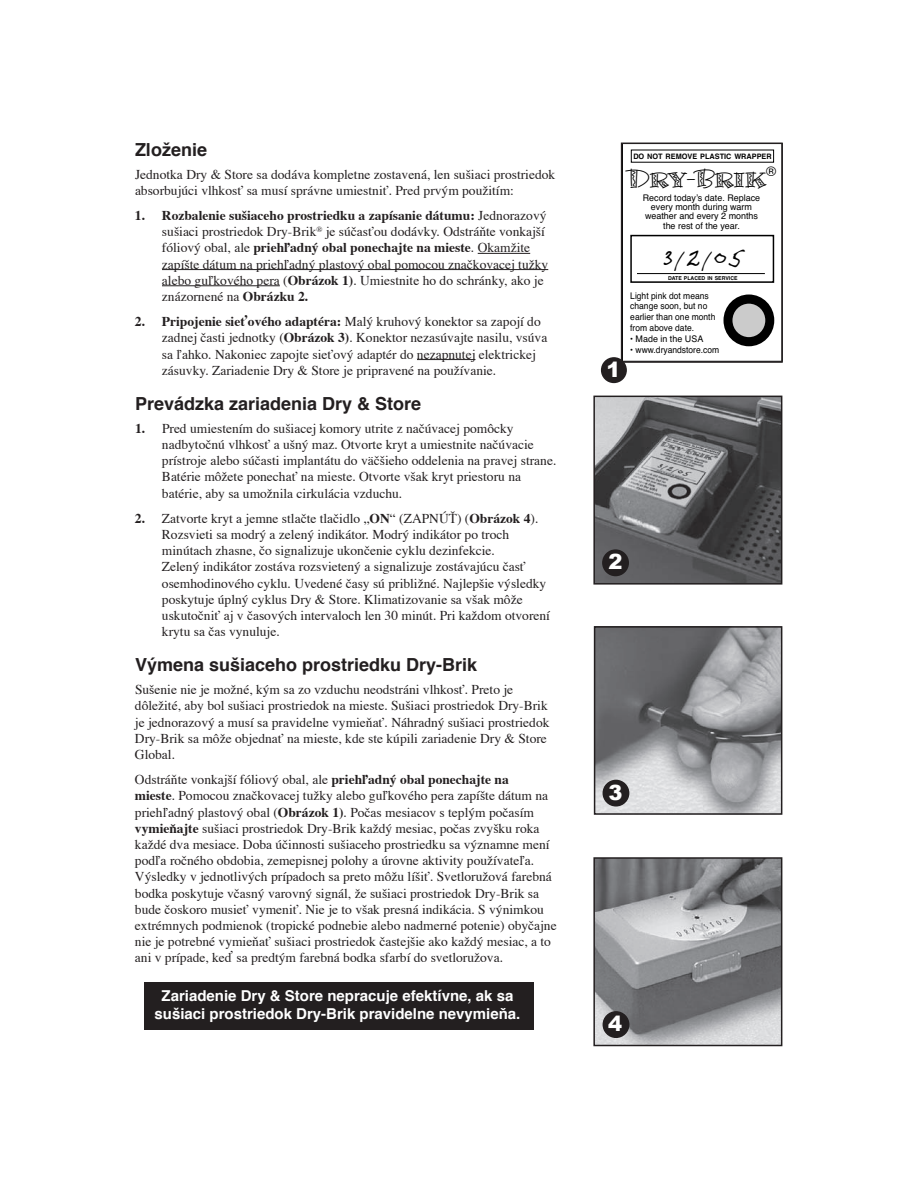
<style>
.page{position:relative;width:918px;height:1188px;background:#fff}
.page>*{position:absolute;margin:0;border:0;box-sizing:border-box;transform-origin:0 0}
.t1{font:22.8px "Bermuda LP Squiggle";color:#000}
.t2{font:21.3px "Rick PF";color:#000}
.t3{font:900 21px "Arial";color:#fff}
.t4{font:700 18px "Helvetica";color:#231f20}
.t5{font:700 15px/18px "Helvetica";color:#fff;text-align:center}
.t6{font:13.5px/16.2px "Times";color:#231f20}
.t7{font:13.35px "Helvetica";color:#000}
.t8{font:9.15px/10.9px "Helvetica";color:#000;scale:.93 1}
.t9{font:9.15px/9.1px "Helvetica";color:#000;text-align:center}
.t10{font:700 7.5px "Helvetica";color:#000}
.t11{font:700 5.4px "Helvetica";color:#000}
.s1{font-weight:700}
</style>
<div class="page">
<div style="left:144px;top:982px;width:390px;height:48px;background:#231f20"></div>
<hr style="left:478px;top:253px;width:52px;height:1px;background:#231f20">
<hr style="left:162px;top:269px;width:386px;height:1px;background:#231f20">
<hr style="left:162px;top:285px;width:118px;height:1px;background:#231f20">
<hr style="left:417px;top:359px;width:58px;height:1px;background:#231f20">
<img style="left:596px;top:399px;width:183px;height:183px">
<div style="left:593px;top:396px;width:189px;height:189px;border:2px solid #231f20"></div>
<div style="left:603px;top:550px;width:25px;height:26px;background:#231f20;border-radius:50%"></div>
<div style="left:602px;top:549px;width:27px;height:27px;border:2px solid #231f20;border-radius:50%"></div>
<img style="left:597px;top:629px;width:182px;height:183px">
<div style="left:594px;top:626px;width:188px;height:189px;border:2px solid #231f20"></div>
<div style="left:603px;top:780px;width:26px;height:26px;background:#231f20;border-radius:50%"></div>
<div style="left:603px;top:780px;width:26px;height:27px;border:2px solid #231f20;border-radius:50%"></div>
<img style="left:596px;top:860px;width:183px;height:183px">
<div style="left:593px;top:857px;width:189px;height:189px;border:2px solid #231f20"></div>
<div style="left:603px;top:1012px;width:26px;height:25px;background:#231f20;border-radius:50%"></div>
<div style="left:603px;top:1011px;width:26px;height:27px;border:2px solid #231f20;border-radius:50%"></div>
<svg style="left:637px;top:274px;width:128px;height:1px"></svg>
<div style="left:630px;top:235px;width:144px;height:48px;border:2px solid #000"></div>
<svg style="left:728px;top:299px;width:42px;height:43px"></svg>
<div style="left:723px;top:295px;width:51px;height:51px;border:9px solid #000;border-radius:50%"></div>
<svg style="left:631px;top:149px;width:143px;height:125px"></svg>
<div style="left:620px;top:138px;width:166px;height:226px;border:2px solid #fff"></div>
<div style="left:621px;top:143px;width:162px;height:220px;border:2px solid #231f20"></div>
<div style="left:602px;top:358px;width:24px;height:24px;background:#231f20;border-radius:50%"></div>
<div style="left:601px;top:357px;width:26px;height:26px;border:2px solid #231f20;border-radius:50%"></div>
<h3 class="t4" style="left:135px;top:142px;width:74px">Zloženie</h3>
<p class="t6" style="left:135px;top:167px;width:422px">Jednotka Dry &amp; Store sa dodáva kompletne zostavená, len sušiaci prostriedok absorbujúci vlhkosť sa musí správne umiestniť. Pred prvým použitím:</p>
<p class="t6" style="left:162px;top:208px;width:388px;text-indent:-27px"><span class="s1">1. Rozbalenie sušiaceho prostriedku a zapísanie dátumu:</span> Jednorazový sušiaci prostriedok Dry-Brik<sup>®</sup> je súčasťou dodávky. Odstráňte vonkajší fóliový obal, ale <span class="s1">priehľadný obal ponechajte na mieste</span>. Okamžite zapíšte dátum na priehľadný plastový obal pomocou značkovacej tužky alebo guľkového pera (<span class="s1">Obrázok 1)</span>. Umiestnite ho do schránky, ako je znázornené na <span class="s1">Obrázku 2.</span></p>
<p class="t6" style="left:162px;top:315px;width:387px;text-indent:-27px"><span class="s1">2. Pripojenie sieťového adaptéra:</span> Malý kruhový konektor sa zapojí do zadnej časti jednotky (<span class="s1">Obrázok 3)</span>. Konektor nezasúvajte nasilu, vsúva sa ľahko. Nakoniec zapojte sieťový adaptér do nezapnutej elektrickej zásuvky. Zariadenie Dry &amp; Store je pripravené na používanie.</p>
<h3 class="t4" style="left:135px;top:396px;width:288px">Prevádzka zariadenia Dry &amp; Store</h3>
<p class="t6" style="left:162px;top:421px;width:396px;text-indent:-27px"><span class="s1">1.</span> Pred umiestením do sušiacej komory utrite z načúvacej pomôcky nadbytočnú vlhkosť a ušný maz. Otvorte kryt a umiestnite načúvacie prístroje alebo súčasti implantátu do väčšieho oddelenia na pravej strane.<br>Batérie môžete ponechať na mieste. Otvorte však kryt priestoru na batérie, aby sa umožnila cirkulácia vzduchu.</p>
<p class="t6" style="left:162px;top:511px;width:390px;text-indent:-27px"><span class="s1">2.</span> Zatvorte kryt a jemne stlačte tlačidlo „<span class="s1">ON</span>“ (ZAPNÚŤ) (<span class="s1">Obrázok 4</span>).<br>Rozsvieti sa modrý a zelený indikátor. Modrý indikátor po troch minútach zhasne, čo signalizuje ukončenie cyklu dezinfekcie.<br>Zelený indikátor zostáva rozsvietený a signalizuje zostávajúcu časť osemhodinového cyklu. Uvedené časy sú približné. Najlepšie výsledky poskytuje úplný cyklus Dry &amp; Store. Klimatizovanie sa však môže uskutočniť aj v časových intervaloch len 30 minút. Pri každom otvorení krytu sa čas vynuluje.</p>
<h3 class="t4" style="left:135px;top:657px;width:344px">Výmena sušiaceho prostriedku Dry-Brik</h3>
<p class="t6" style="left:135px;top:683px;width:416px">Sušenie nie je možné, kým sa zo vzduchu neodstráni vlhkosť. Preto je dôležité, aby bol sušiaci prostriedok na mieste. Sušiaci prostriedok Dry-Brik je jednorazový a musí sa pravidelne vymieňať. Náhradný sušiaci prostriedok Dry-Brik sa môže objednať na mieste, kde ste kúpili zariadenie Dry &amp; Store Global.</p>
<p class="t6" style="left:135px;top:773px;width:423px">Odstráňte vonkajší fóliový obal, ale <span class="s1">priehľadný obal ponechajte na<br>mieste</span>. Pomocou značkovacej tužky alebo guľkového pera zapíšte dátum na priehľadný plastový obal (<span class="s1">Obrázok 1)</span>. Počas mesiacov s teplým počasím <span class="s1">vymieňajte</span> sušiaci prostriedok Dry-Brik každý mesiac, počas zvyšku roka každé dva mesiace. Doba účinnosti sušiaceho prostriedku sa významne mení podľa ročného obdobia, zemepisnej polohy a úrovne aktivity používateľa.<br>Výsledky v jednotlivých prípadoch sa preto môžu líšiť. Svetloružová farebná bodka poskytuje včasný varovný signál, že sušiaci prostriedok Dry-Brik sa bude čoskoro musieť vymeniť. Nie je to však presná indikácia. S výnimkou extrémnych podmienok (tropické podnebie alebo nadmerné potenie) obyčajne nie je potrebné vymieňať sušiaci prostriedok častejšie ako každý mesiac, a to ani v prípade, keď sa predtým farebná bodka sfarbí do svetloružova.</p>
<p class="t5" style="left:155px;top:988px;width:367px">Zariadenie Dry &amp; Store nepracuje efektívne, ak sa sušiaci prostriedok Dry-Brik pravidelne nevymieňa.</p>
<p class="t10" style="left:633px;top:154px;width:140px">DO NOT REMOVE PLASTIC WRAPPER</p>
<h1 class="t1" style="left:629px;top:164px;width:139px">Dry-Brik</h1>
<p class="t7" style="left:766px;top:166px;width:12px">®</p>
<p class="t9" style="left:643px;top:194px;width:119px">Record todayʼs date. Replace every month during warm weather and every 2 months the rest of the year.</p>
<h2 class="t2" style="left:661px;top:246px;width:85px">3/2/05</h2>
<p class="t11" style="left:668px;top:276px;width:71px">DATE PLACED IN SERVICE</p>
<h3 class="t3" style="left:606px;top:354px;width:16px">1</h3>
<p class="t8" style="left:630px;top:291px;width:93px">Light pink dot means change soon, but no earlier than one month from above date.</p>
<p class="t8" style="left:630px;top:335px;width:80px">• Made in the USA</p>
<p class="t8" style="left:630px;top:346px;width:97px">• www.dryandstore.com</p>
<h3 class="t3" style="left:608px;top:546px;width:16px">2</h3>
<h3 class="t3" style="left:608px;top:777px;width:16px">3</h3>
<h3 class="t3" style="left:608px;top:1008px;width:16px">4</h3>
</div>
